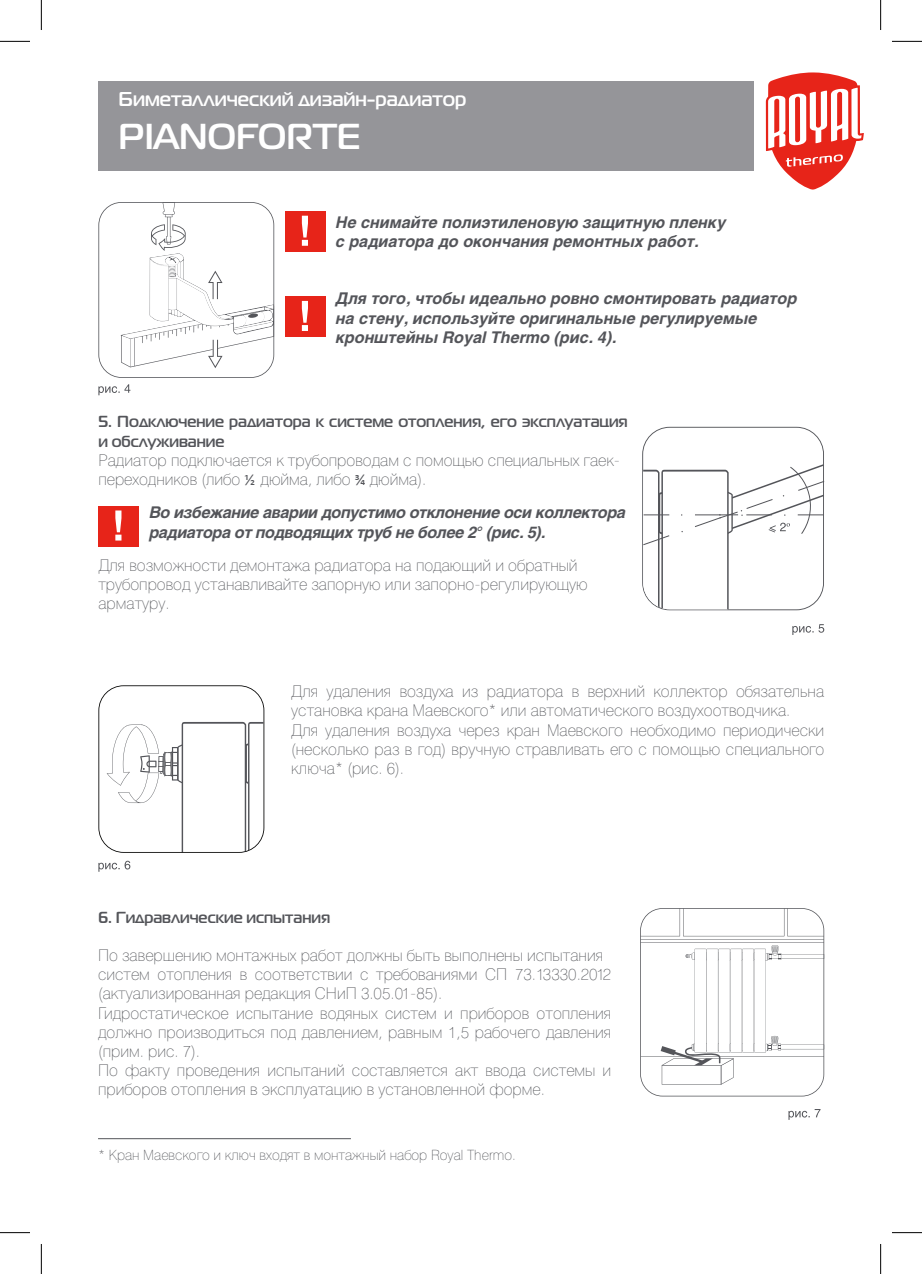
<style>
.page{position:relative;width:922px;height:1274px;background:#fff}
.page>*{position:absolute;margin:0;border:0;box-sizing:border-box;transform-origin:0 0}
.zagolovok{font:700 36px "Magistral C";color:#fff}
.zagolovok-2{font:700 20px "Magistral C";color:#fff}
.osnovnoy{font:100 16px/19.2px "Helios";color:#54555a}
.vazhno{font:italic 700 16px/19.2px "Helios";color:#54555a}
.vazhno-2{font:italic 700 16px/19.2px "Helios";letter-spacing:-.025em;color:#54555a}
.Paragraph_Style_1{font:700 16px/19.2px "Magistral C";color:#54555a}
.vazhno-3{font:700 16px "Magistral C";color:#54555a}
.osnovnoy-2{font:100 14px "Helios";color:#54555a}
.s1{font-family:"Calibri";font-weight:400}
</style>
<div class="page">
<div style="left:98px;top:81px;width:655px;height:89px;background:#959599"></div>
<svg style="left:766px;top:72px;width:98px;height:117px"></svg>
<svg style="left:98px;top:384px;width:32px;height:11px"></svg>
<svg style="left:98px;top:860px;width:32px;height:11px"></svg>
<svg style="left:788px;top:1109px;width:32px;height:10px"></svg>
<svg style="left:792px;top:624px;width:32px;height:11px"></svg>
<svg style="left:640px;top:908px;width:184px;height:188px"></svg>
<svg style="left:98px;top:685px;width:166px;height:167px"></svg>
<svg style="left:642px;top:427px;width:182px;height:183px"></svg>
<svg style="left:98px;top:202px;width:176px;height:176px"></svg>
<div style="left:285px;top:211px;width:40px;height:40px;background:#e72419"></div>
<svg style="left:302px;top:216px;width:6px;height:30px"></svg>
<div style="left:98px;top:506px;width:41px;height:40px;background:#e72419"></div>
<svg style="left:115px;top:510px;width:6px;height:30px"></svg>
<div style="left:285px;top:296px;width:40px;height:40px;background:#e72419"></div>
<svg style="left:302px;top:301px;width:6px;height:30px"></svg>
<hr style="left:98px;top:1137px;width:253px;height:1px;background:#54555a">
<hr style="left:0;top:41px;width:30px;height:1px;background:#000">
<hr style="left:892px;top:41px;width:30px;height:1px;background:#000">
<hr style="left:0;top:1232px;width:30px;height:1px;background:#000">
<hr style="left:892px;top:1232px;width:30px;height:1px;background:#000">
<hr style="left:41px;top:0;width:1px;height:30px;background:#000">
<hr style="left:41px;top:1243px;width:1px;height:30px;background:#000">
<hr style="left:880px;top:0;width:1px;height:30px;background:#000">
<hr style="left:880px;top:1243px;width:1px;height:30px;background:#000">
<p class="zagolovok-2" style="left:119px;top:87px;width:349px">Биметаллический дизайн-радиатор</p>
<p class="zagolovok" style="left:119px;top:115px;width:243px">PIANOFORTE</p>
<p class="vazhno" style="left:336px;top:212px;width:392px">Не снимайте полиэтиленовую защитную пленку с радиатора до окончания ремонтных работ.</p>
<p class="vazhno" style="left:336px;top:289px;width:463px">Для того, чтобы идеально ровно смонтировать радиатор на стену, используйте оригинальные регулируемые кронштейны Royal Thermo (рис. 4).</p>
<p class="Paragraph_Style_1" style="left:98px;top:411px;width:531px">5. Подключение радиатора к системе отопления, его эксплуатация и обслуживание</p>
<p class="osnovnoy" style="left:98px;top:450px;width:523px">Радиатор подключается к трубопроводам с помощью специальных гаек&shy;переходников (либо <span class="s1">½</span> дюйма, либо <span class="s1">¾</span> дюйма).</p>
<p class="vazhno-2" style="left:149px;top:503px;width:478px">Во избежание аварии допустимо отклонение оси коллектора радиатора от подводящих труб не более 2° (рис. 5).</p>
<p class="osnovnoy" style="left:98px;top:555px;width:481px">Для возможности демонтажа радиатора на подающий и обратный</p>
<p class="osnovnoy" style="left:98px;top:575px;width:491px">трубопровод устанавливайте запорную или запорно-регулирующую</p>
<p class="osnovnoy" style="left:98px;top:594px;width:73px">арматуру.</p>
<p class="osnovnoy" style="left:291px;top:682px;width:534px">Для удаления воздуха из радиатора в верхний коллектор обязательна установка крана Маевского* или автоматического воздухоотводчика.</p>
<p class="osnovnoy" style="left:291px;top:720px;width:534px;text-align:justify">Для удаления воздуха через кран Маевского необходимо периодически (несколько раз в год) вручную стравливать его с помощью специального ключа* (рис. 6).</p>
<p class="vazhno-3" style="left:98px;top:907px;width:234px">6. Гидравлические испытания</p>
<p class="osnovnoy" style="left:98px;top:945px;width:506px">По завершению монтажных работ должны быть выполнены испытания</p>
<p class="osnovnoy" style="left:98px;top:964px;width:515px">систем отопления в соответствии с требованиями СП 73.13330.2012 (актуализированная редакция СНиП 3.05.01-85).</p>
<p class="osnovnoy" style="left:98px;top:1003px;width:515px;text-align:justify">Гидростатическое испытание водяных систем и приборов отопления должно производиться под давлением, равным 1,5 рабочего давления (прим. рис. 7).</p>
<p class="osnovnoy" style="left:98px;top:1060px;width:515px">По факту проведения испытаний составляется акт ввода системы и приборов отопления в эксплуатацию в установленной форме.</p>
<p class="osnovnoy-2" style="left:98px;top:1147px;width:419px">* Кран Маевского и ключ входят в монтажный набор Royal Thermo.</p>
</div>
